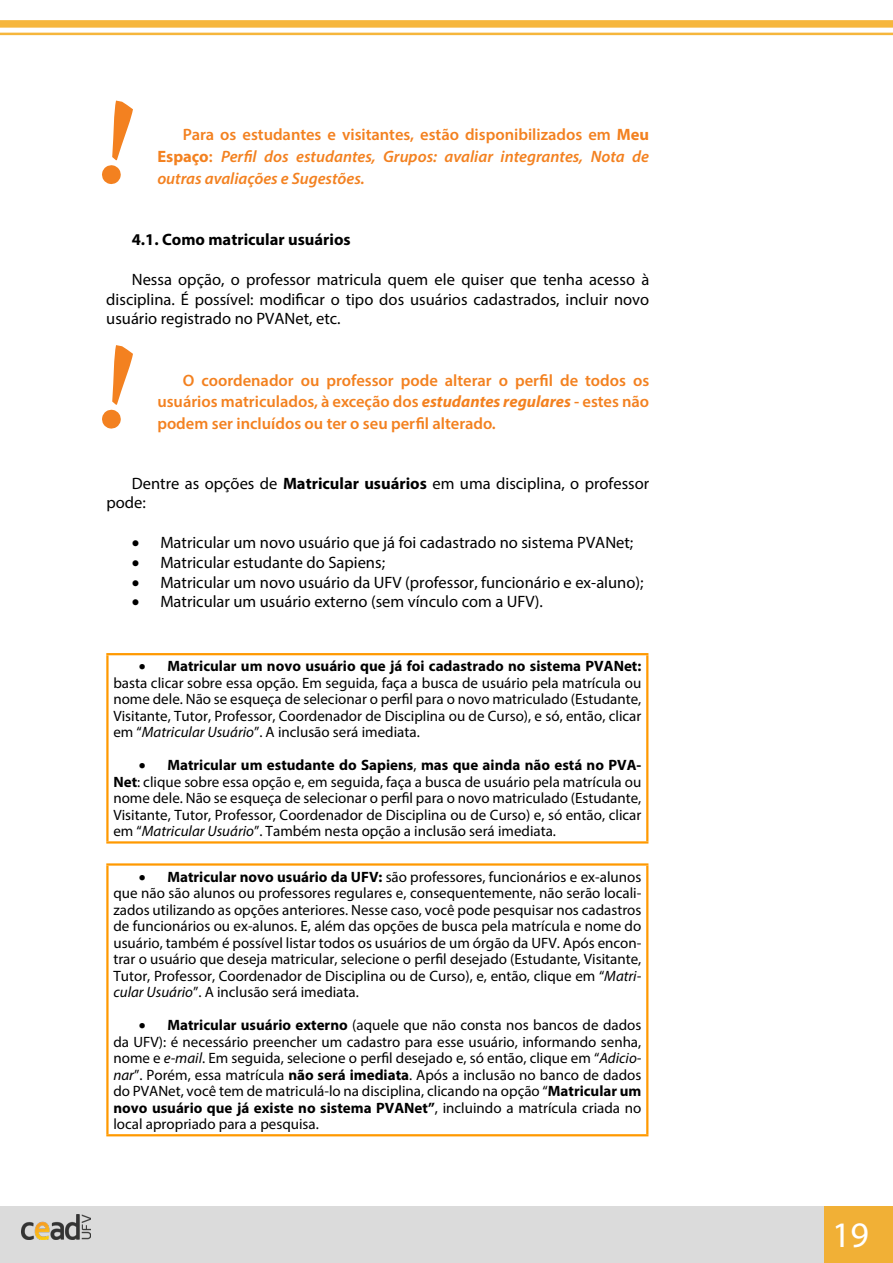
<style>
.page{position:relative;width:893px;height:1263px;background:#fff}
.page>*{position:absolute;margin:0;border:0;box-sizing:border-box;transform-origin:0 0}
.t1{font:36px "Myriad Pro";color:#fff}
.t2{font:16.5px/19.8px "Myriad Pro";color:#000;text-align:justify}
.t3{font:600 16.5px/21.8px "Myriad Pro";color:#f38120;text-align:justify}
.t4{font:italic 600 16.5px/21.8px "Myriad Pro";color:#f38120;text-align:justify}
.t5{font:700 16.5px "Myriad Pro";color:#000}
.t6{font:15px/16.5px "Myriad Pro";color:#000;text-align:justify}
.s1{font-style:normal}
.s2{font-weight:700;font-style:normal}
.s3{font-weight:700;font-style:italic}
.s4{font-weight:700}
.s5{font-style:italic}
</style>
<div class="page">
<div style="left:0;top:1207px;width:893px;height:56px;background:#dbdbdb"></div>
<img style="left:22px;top:1214px;width:69px;height:25px">
<div style="left:824px;top:1207px;width:69px;height:56px;background:#f1b036"></div>
<div style="left:0;top:20px;width:893px;height:8px;background:#f6b63c"></div>
<hr style="left:0;top:33px;width:893px;height:2px;background:#f5aa1c">
<hr style="left:106px;top:653px;width:542px;height:2px;background:#f90">
<hr style="left:106px;top:655px;width:3px;height:186px;background:#f90">
<hr style="left:646px;top:655px;width:2px;height:186px;background:#f90">
<hr style="left:106px;top:841px;width:542px;height:2px;background:#f90">
<hr style="left:106px;top:863px;width:542px;height:3px;background:#f90">
<hr style="left:106px;top:866px;width:3px;height:268px;background:#f90">
<hr style="left:646px;top:866px;width:2px;height:268px;background:#f90">
<hr style="left:106px;top:1134px;width:542px;height:2px;background:#f90">
<p class="t4" style="left:157px;top:124px;width:493px;text-indent:26px"><span class="s1">Para os estudantes e visitantes, estão disponibilizados em</span> <span class="s2">Meu Espaço</span><span class="s1">:</span> Perfil dos estudantes, Grupos: avaliar integrantes, Nota de outras avaliações e Sugestões.</p>
<p class="t5" style="left:132px;top:229px;width:220px">4.1. Como matricular usuários</p>
<p class="t2" style="left:106px;top:269px;width:544px;text-indent:26px">Nessa opção, o professor matricula quem ele quiser que tenha acesso à disciplina. É possível: modificar o tipo dos usuários cadastrados, incluir novo usuário registrado no PVANet, etc.</p>
<p class="t3" style="left:157px;top:369px;width:493px;text-indent:26px">O coordenador ou professor pode alterar o perfil de todos os usuários matriculados, à exceção dos <span class="s3">estudantes regulares</span> - estes não podem ser incluídos ou ter o seu perfil alterado.</p>
<p class="t2" style="left:106px;top:473px;width:544px;text-indent:26px">Dentre as opções de <span class="s4">Matricular usuários</span> em uma disciplina, o professor pode:</p>
<p class="t2" style="left:132px;top:532px;width:503px">• Matricular um novo usuário que já foi cadastrado no sistema PVANet;</p>
<p class="t2" style="left:132px;top:552px;width:255px">• Matricular estudante do Sapiens;</p>
<p class="t2" style="left:132px;top:572px;width:513px">• Matricular um novo usuário da UFV (professor, funcionário e ex-aluno);</p>
<p class="t2" style="left:132px;top:592px;width:413px">• Matricular um usuário externo (sem vínculo com a UFV).</p>
<p class="t6" style="left:113px;top:658px;width:529px;text-indent:26px">• <span class="s4">Matricular um novo usuário que já foi cadastrado no sistema PVANet: </span>basta clicar sobre essa opção. Em seguida, faça a busca de usuário pela matrícula ou nome dele. Não se esqueça de selecionar o perfil para o novo matriculado (Estudante, Visitante, Tutor, Professor, Coordenador de Disciplina ou de Curso), e só, então, clicar em “<span class="s5">Matricular Usuário</span>”. A inclusão será imediata.</p>
<p class="t6" style="left:113px;top:757px;width:529px;text-indent:26px">• <span class="s4">Matricular um estudante do Sapiens</span>, <span class="s4">mas que ainda não está no PVA-Net</span>: clique sobre essa opção e, em seguida, faça a busca de usuário pela matrícula ou nome dele. Não se esqueça de selecionar o perfil para o novo matriculado (Estudante, Visitante, Tutor, Professor, Coordenador de Disciplina ou de Curso) e, só então, clicar em “<span class="s5">Matricular Usuário</span>”. Também nesta opção a inclusão será imediata.</p>
<p class="t6" style="left:113px;top:868px;width:529px;text-indent:26px">• <span class="s4">Matricular novo usuário da UFV:</span> são professores, funcionários e ex-alunos que não são alunos ou professores regulares e, consequentemente, não serão locali&shy;zados utilizando as opções anteriores. Nesse caso, você pode pesquisar nos cadastros de funcionários ou ex-alunos. E, além das opções de busca pela matrícula e nome do usuário, também é possível listar todos os usuários de um órgão da UFV. Após encon&shy;trar o usuário que deseja matricular, selecione o perfil desejado (Estudante, Visitante, Tutor, Professor, Coordenador de Disciplina ou de Curso), e, então, clique em “<span class="s5">Matri&shy;cular Usuário</span>”. A inclusão será imediata.</p>
<p class="t6" style="left:113px;top:1017px;width:529px;text-indent:26px">• <span class="s4">Matricular usuário externo</span> (aquele que não consta nos bancos de dados da UFV): é necessário preencher um cadastro para esse usuário, informando senha, nome e <span class="s5">e-mail</span>. Em seguida, selecione o perfil desejado e, só então, clique em “<span class="s5">Adicio&shy;nar</span>”. Porém, essa matrícula <span class="s4">não será imediata</span>. Após a inclusão no banco de dados do PVANet, você tem de matriculá-lo na disciplina, clicando na opção “<span class="s4">Matricular um novo usuário que já existe no sistema PVANet”</span>, incluindo a matrícula criada no local apropriado para a pesquisa.</p>
<h1 class="t1" style="left:832px;top:1213px;width:38px">19</h1>
</div>
